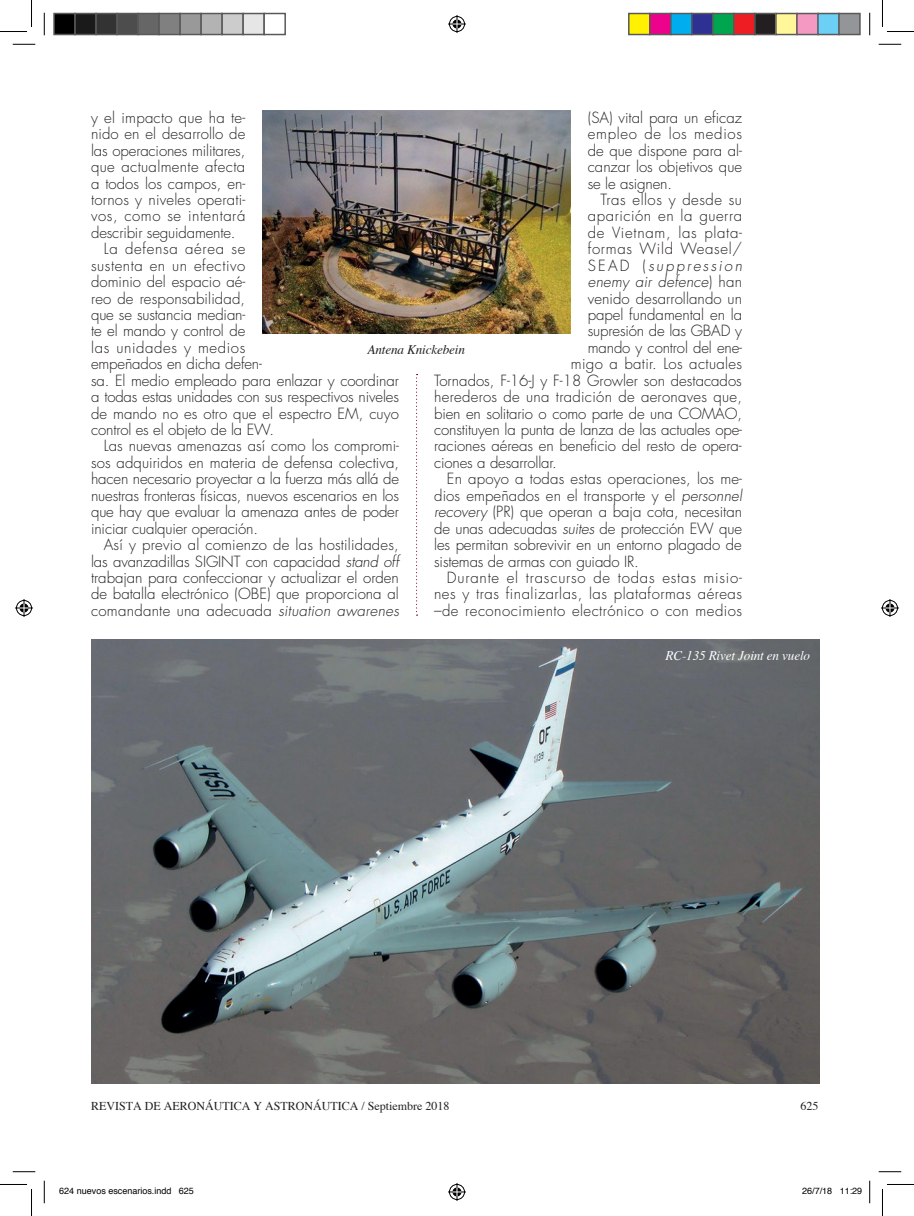
<style>
.page{position:relative;width:914px;height:1216px;background:#fff}
.page>*{position:absolute;margin:0;border:0;box-sizing:border-box;transform-origin:0 0}
.t1{font:300 15px/16.4px "Futura";color:#231f20;text-align:justify}
.t2{font:300 15px "Futura";letter-spacing:.03em;color:#231f20}
.t3{font:300 15px "Futura";letter-spacing:.035em;color:#231f20}
.t4{font:300 15px "Futura";letter-spacing:.025em;color:#231f20}
.t5{font:300 15px "Futura";letter-spacing:.02em;color:#231f20}
.t6{font:300 15px "Futura";letter-spacing:.055em;color:#231f20}
.t7{font:300 15px "Futura";letter-spacing:.045em;color:#231f20}
.t8{font:300 15px "Futura";letter-spacing:.05em;color:#231f20}
.t9{font:300 15px "Futura";letter-spacing:.04em;color:#231f20}
.t10{font:italic 13.2px "Times";letter-spacing:-.01em;color:#fff}
.t11{font:italic 13.2px "Times";letter-spacing:-.01em;color:#231f20}
.t12{font:12px "Times";color:#231f20}
.t13{font:9px "Helvetica";color:#000}
</style>
<div class="page">
<svg style="left:416px;top:374px;width:1px;height:241px"></svg>
<img style="left:262px;top:111px;width:308px;height:223px">
<img style="left:91px;top:639px;width:728px;height:443px">
<svg style="left:13px;top:44px;width:22px;height:1px"></svg>
<svg style="left:878px;top:44px;width:23px;height:1px"></svg>
<svg style="left:13px;top:1171px;width:22px;height:1px"></svg>
<svg style="left:878px;top:1171px;width:23px;height:1px"></svg>
<svg style="left:44px;top:13px;width:1px;height:22px"></svg>
<svg style="left:44px;top:1180px;width:1px;height:23px"></svg>
<svg style="left:869px;top:13px;width:1px;height:22px"></svg>
<svg style="left:869px;top:1180px;width:1px;height:23px"></svg>
<svg style="left:0;top:0;width:32px;height:32px"></svg>
<svg style="left:0;top:1184px;width:32px;height:31px"></svg>
<svg style="left:882px;top:0;width:31px;height:32px"></svg>
<svg style="left:882px;top:1184px;width:31px;height:31px"></svg>
<svg style="left:448px;top:15px;width:18px;height:18px"></svg>
<svg style="left:448px;top:1183px;width:18px;height:17px"></svg>
<svg style="left:15px;top:599px;width:18px;height:18px"></svg>
<svg style="left:881px;top:599px;width:17px;height:18px"></svg>
<div style="left:54px;top:14px;width:21px;height:21px;background:#000"></div>
<div style="left:53px;top:13px;width:23px;height:22px;border:2px solid #595959"></div>
<div style="left:75px;top:14px;width:21px;height:21px;background:#1a1a1a"></div>
<div style="left:74px;top:13px;width:23px;height:22px;border:2px solid #595959"></div>
<div style="left:96px;top:14px;width:21px;height:21px;background:#333"></div>
<div style="left:95px;top:13px;width:23px;height:22px;border:2px solid #595959"></div>
<div style="left:117px;top:14px;width:21px;height:21px;background:#4d4d4d"></div>
<div style="left:116px;top:13px;width:23px;height:22px;border:2px solid #595959"></div>
<div style="left:138px;top:14px;width:21px;height:21px;background:#666"></div>
<div style="left:137px;top:13px;width:23px;height:22px;border:2px solid #595959"></div>
<div style="left:159px;top:14px;width:21px;height:21px;background:#808080"></div>
<div style="left:158px;top:13px;width:23px;height:22px;border:2px solid #595959"></div>
<div style="left:180px;top:14px;width:21px;height:21px;background:#999"></div>
<div style="left:179px;top:13px;width:23px;height:22px;border:2px solid #595959"></div>
<div style="left:201px;top:14px;width:21px;height:21px;background:#b3b3b3"></div>
<div style="left:200px;top:13px;width:23px;height:22px;border:2px solid #595959"></div>
<div style="left:222px;top:14px;width:21px;height:21px;background:#ccc"></div>
<div style="left:221px;top:13px;width:23px;height:22px;border:2px solid #595959"></div>
<div style="left:243px;top:14px;width:21px;height:21px;background:#e6e6e6"></div>
<div style="left:242px;top:13px;width:23px;height:22px;border:2px solid #595959"></div>
<div style="left:263px;top:13px;width:23px;height:22px;border:2px solid #595959"></div>
<div style="left:628px;top:14px;width:21px;height:21px;background:#fff101"></div>
<div style="left:628px;top:13px;width:22px;height:22px;border:2px solid #595959"></div>
<div style="left:649px;top:14px;width:21px;height:21px;background:#ed028c"></div>
<div style="left:649px;top:13px;width:22px;height:22px;border:2px solid #595959"></div>
<div style="left:670px;top:14px;width:21px;height:21px;background:#00aeef"></div>
<div style="left:670px;top:13px;width:22px;height:22px;border:2px solid #595959"></div>
<div style="left:691px;top:14px;width:21px;height:21px;background:#2e3092"></div>
<div style="left:691px;top:13px;width:22px;height:22px;border:2px solid #595959"></div>
<div style="left:712px;top:14px;width:21px;height:21px;background:#00a54f"></div>
<div style="left:712px;top:13px;width:22px;height:22px;border:2px solid #595959"></div>
<div style="left:733px;top:14px;width:21px;height:21px;background:#ee1d23"></div>
<div style="left:733px;top:13px;width:22px;height:22px;border:2px solid #595959"></div>
<div style="left:754px;top:14px;width:21px;height:21px;background:#231f20"></div>
<div style="left:754px;top:13px;width:22px;height:22px;border:2px solid #595959"></div>
<div style="left:775px;top:14px;width:21px;height:21px;background:#fff79a"></div>
<div style="left:775px;top:13px;width:22px;height:22px;border:2px solid #595959"></div>
<div style="left:796px;top:14px;width:21px;height:21px;background:#f499c2"></div>
<div style="left:796px;top:13px;width:22px;height:22px;border:2px solid #595959"></div>
<div style="left:817px;top:14px;width:21px;height:21px;background:#6bcff6"></div>
<div style="left:817px;top:13px;width:22px;height:22px;border:2px solid #595959"></div>
<div style="left:838px;top:14px;width:21px;height:21px;background:#939598"></div>
<div style="left:838px;top:13px;width:22px;height:22px;border:2px solid #595959"></div>
<p class="t1" style="left:587px;top:109px;width:156px">(SA) vital para un eficaz empleo de los medios de que dispone para al&shy;canzar los objetivos que se le asignen.</p>
<p class="t2" style="left:600px;top:190px;width:143px">Tras ellos y desde su</p>
<p class="t3" style="left:587px;top:206px;width:156px">aparición en la guerra</p>
<p class="t8" style="left:587px;top:223px;width:156px">de Vietnam, las plata-</p>
<p class="t7" style="left:587px;top:239px;width:156px">formas Wild Weasel/</p>
<p class="t1" style="left:587px;top:257px;width:158px">S EA D ( suppression</p>
<p class="t1" style="left:587px;top:274px;width:156px">enemy air defence) h a n</p>
<p class="t1" style="left:587px;top:290px;width:156px">venido desarrollando un</p>
<p class="t1" style="left:587px;top:306px;width:156px">papel fundamental en la</p>
<p class="t1" style="left:587px;top:323px;width:156px">supresión de las GBAD y</p>
<p class="t1" style="left:587px;top:339px;width:156px">mando y control del ene-</p>
<p class="t4" style="left:570px;top:354px;width:173px">migo a batir. Los actuales</p>
<p class="t1" style="left:434px;top:372px;width:309px">Tornados, F-16-J y F-18 Growler son destacados</p>
<p class="t5" style="left:434px;top:387px;width:309px">herederos de una tradición de aeronaves que,</p>
<p class="t1" style="left:434px;top:405px;width:309px">bien en solitario o como parte de una COMAO,</p>
<p class="t1" style="left:434px;top:421px;width:309px">constituyen la punta de lanza de las actuales ope-</p>
<p class="t1" style="left:434px;top:438px;width:309px">raciones aéreas en beneficio del resto de opera-</p>
<p class="t1" style="left:434px;top:454px;width:124px">ciones a desarrollar.</p>
<p class="t1" style="left:447px;top:471px;width:297px">En apoyo a todas estas operaciones, los me-</p>
<p class="t1" style="left:434px;top:487px;width:312px">dios empeñados en el transporte y el personnel</p>
<p class="t1" style="left:434px;top:503px;width:309px">recovery (PR) que operan a baja cota, necesitan</p>
<p class="t1" style="left:434px;top:520px;width:309px">de unas adecuadas suites de protección EW que</p>
<p class="t1" style="left:434px;top:536px;width:309px">les permitan sobrevivir en un entorno plagado de</p>
<p class="t1" style="left:434px;top:553px;width:206px">sistemas de armas con guiado IR.</p>
<p class="t6" style="left:447px;top:568px;width:297px">Durante el trascurso de todas estas misio-</p>
<p class="t2" style="left:434px;top:584px;width:309px">nes y tras finalizarlas, las plataformas aéreas</p>
<p class="t2" style="left:434px;top:600px;width:309px">–de reconocimiento electrónico o con medios</p>
<p class="t1" style="left:91px;top:109px;width:156px">y el impacto que ha te-</p>
<p class="t1" style="left:91px;top:126px;width:156px">nido en el desarrollo de</p>
<p class="t1" style="left:91px;top:142px;width:156px">las operaciones militares,</p>
<p class="t4" style="left:91px;top:157px;width:156px">que actualmente afecta</p>
<p class="t1" style="left:91px;top:175px;width:156px">a todos los campos, en-</p>
<p class="t1" style="left:91px;top:191px;width:156px">tornos y niveles operati-</p>
<p class="t3" style="left:91px;top:206px;width:156px">vos, como se intentará</p>
<p class="t1" style="left:91px;top:224px;width:146px">describir seguidamente.</p>
<p class="t7" style="left:104px;top:239px;width:143px">La defensa aérea se</p>
<p class="t3" style="left:91px;top:255px;width:156px">sustenta en un efectivo</p>
<p class="t1" style="left:91px;top:274px;width:156px">dominio del espacio aé-</p>
<p class="t1" style="left:91px;top:290px;width:156px">reo de responsabilidad,</p>
<p class="t1" style="left:91px;top:306px;width:156px">que se sustancia median-</p>
<p class="t1" style="left:91px;top:323px;width:156px">te el mando y control de</p>
<p class="t9" style="left:91px;top:338px;width:156px">las unidades y medios</p>
<p class="t1" style="left:91px;top:356px;width:172px">empeñados en dicha defen-</p>
<p class="t1" style="left:91px;top:372px;width:309px">sa. El medio empleado para enlazar y coordinar</p>
<p class="t1" style="left:91px;top:388px;width:309px">a todas estas unidades con sus respectivos niveles</p>
<p class="t1" style="left:91px;top:405px;width:309px">de mando no es otro que el espectro EM, cuyo</p>
<p class="t1" style="left:91px;top:421px;width:184px">control es el objeto de la EW.</p>
<p class="t1" style="left:104px;top:438px;width:297px">Las nuevas amenazas así como los compromi-</p>
<p class="t1" style="left:91px;top:454px;width:309px">sos adquiridos en materia de defensa colectiva,</p>
<p class="t1" style="left:91px;top:471px;width:309px">hacen necesario proyectar a la fuerza más allá de</p>
<p class="t1" style="left:91px;top:487px;width:309px">nuestras fronteras físicas, nuevos escenarios en los</p>
<p class="t1" style="left:91px;top:503px;width:309px">que hay que evaluar la amenaza antes de poder</p>
<p class="t1" style="left:91px;top:520px;width:168px">iniciar cualquier operación.</p>
<p class="t1" style="left:104px;top:536px;width:296px">Así y previo al comienzo de las hostilidades,</p>
<p class="t1" style="left:91px;top:553px;width:312px">las avanzadillas SIGINT con capacidad stand off</p>
<p class="t1" style="left:91px;top:569px;width:309px">trabajan para confeccionar y actualizar el orden</p>
<p class="t1" style="left:91px;top:586px;width:309px">de batalla electrónico (OBE) que proporciona al</p>
<p class="t1" style="left:91px;top:602px;width:312px">comandante una adecuada situation awarenes</p>
<p class="t11" style="left:367px;top:338px;width:99px">Antena Knickebein</p>
<p class="t10" style="left:665px;top:643px;width:146px">RC-135 Rivet Joint en vuelo</p>
<p class="t12" style="left:91px;top:1094px;width:360px">REVISTA DE AERONÁUTICA Y ASTRONÁUTICA / Septiembre 2018</p>
<p class="t12" style="left:800px;top:1094px;width:19px">625</p>
<p class="t13" style="left:59px;top:1183px;width:136px">624 nuevos escenarios.indd 625</p>
<p class="t13" style="left:802px;top:1183px;width:62px">26/7/18 11:29</p>
</div>
